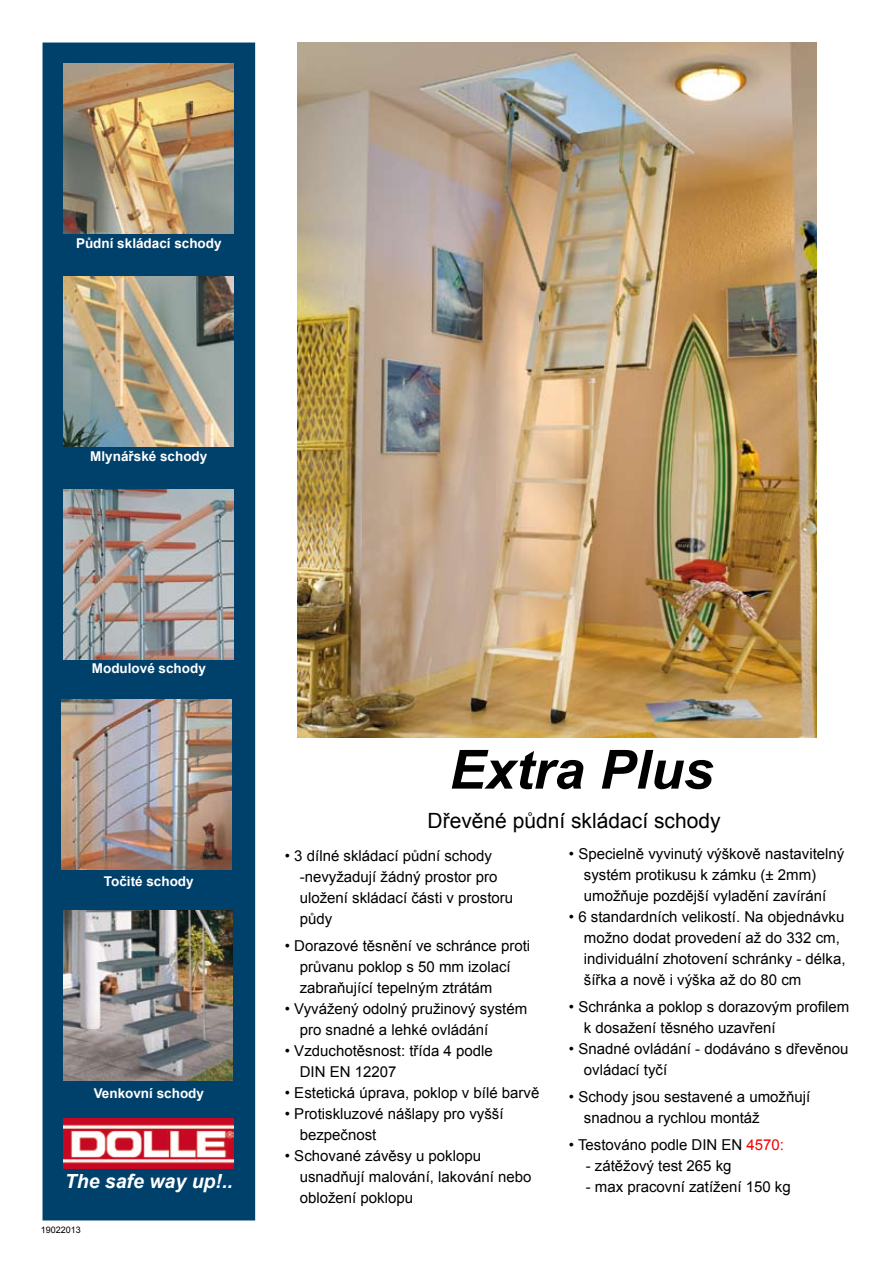
<style>
.page{position:relative;width:893px;height:1263px;background:#fff}
.page>*{position:absolute;margin:0;border:0;box-sizing:border-box;transform-origin:0 0}
.t1{font:italic 700 54px "Arial";color:#000}
.t2{font:21px "Arial";color:#000}
.t3{font:italic 700 19.5px "Arial";color:#fff}
.t4{font:15px/21px "Arial";color:#000}
.t5{font:700 13.5px "Arial";color:#fff}
.t6{font:9px "Arial";color:#000}
.s1{color:#f50000}
</style>
<div class="page">
<div style="left:43px;top:43px;width:211px;height:1177px;background:#00416c"></div>
<div style="left:43px;top:43px;width:212px;height:1177px;border:2px solid #00416c"></div>
<img style="left:64px;top:1118px;width:170px;height:51px">
<img style="left:64px;top:64px;width:170px;height:170px">
<img style="left:64px;top:276px;width:170px;height:170px">
<img style="left:62px;top:699px;width:170px;height:171px">
<img style="left:64px;top:489px;width:170px;height:170px">
<img style="left:298px;top:43px;width:518px;height:695px">
<img style="left:64px;top:910px;width:169px;height:170px">
<p class="t5" style="left:76px;top:234px;width:147px">Půdní skládací schody</p>
<p class="t5" style="left:90px;top:447px;width:119px">Mlynářské schody</p>
<p class="t5" style="left:92px;top:659px;width:116px">Modulové schody</p>
<p class="t5" style="left:104px;top:872px;width:91px">Točité schody</p>
<p class="t5" style="left:94px;top:1085px;width:112px">Venkovní schody</p>
<h3 class="t3" style="left:65px;top:1168px;width:169px">The safe way up!..</h3>
<p class="t6" style="left:41px;top:1224px;width:42px">19022013</p>
<h1 class="t1" style="left:449px;top:735px;width:266px">Еxtra Plus</h1>
<h2 class="t2" style="left:428px;top:806px;width:294px">Dřevěné půdní skládací schody</h2>
<p class="t4" style="left:300px;top:846px;width:215px;text-indent:-15px">• 3 dílné skládací půdní schody -nevyžadují žádný prostor pro uložení skládací části v prostoru půdy</p>
<p class="t4" style="left:300px;top:936px;width:232px;text-indent:-15px">• Dorazové těsnění ve schránce proti průvanu poklop s 50 mm izolací zabraňující tepelným ztrátám</p>
<p class="t4" style="left:300px;top:999px;width:229px;text-indent:-15px">• Vyvážený odolný pružinový systém pro snadné a lehké ovládání</p>
<p class="t4" style="left:300px;top:1041px;width:195px;text-indent:-15px">• Vzduchotěsnost: třída 4 podle<br>DIN EN 12207</p>
<p class="t4" style="left:285px;top:1083px;width:256px">• Estetická úprava, poklop v bílé barvě</p>
<p class="t4" style="left:300px;top:1104px;width:205px;text-indent:-15px">• Protiskluzové nášlapy pro vyšší bezpečnost</p>
<p class="t4" style="left:300px;top:1146px;width:233px;text-indent:-15px">• Schované závěsy u poklopu usnadňují malování, lakování nebo obložení poklopu</p>
<p class="t4" style="left:584px;top:844px;width:262px;text-indent:-15px">• Specielně vyvinutý výškově nastavitelný systém protikusu k zámku (± 2mm) umožňuje pozdější vyladění zavírání</p>
<p class="t4" style="left:584px;top:907px;width:263px;text-indent:-15px">• 6 standardních velikostí. Na objednávku možno dodat provedení až do 332 cm, individuální zhotovení schránky - délka, šířka a nově i výška až do 80 cm</p>
<p class="t4" style="left:584px;top:997px;width:267px;text-indent:-15px">• Schránka a poklop s dorazovým profilem k dosažení těsného uzavření</p>
<p class="t4" style="left:584px;top:1039px;width:266px;text-indent:-15px">• Snadné ovládání - dodáváno s dřevěnou ovládací tyčí</p>
<p class="t4" style="left:584px;top:1087px;width:228px;text-indent:-15px">• Schody jsou sestavené a umožňují snadnou a rychlou montáž</p>
<p class="t4" style="left:569px;top:1135px;width:217px">• Testováno podle DIN EN <span class="s1">4570:</span></p>
<p class="t4" style="left:586px;top:1156px;width:207px">- zátěžový test 265 kg<br>‑ max pracovní zatížení 150 kg</p>
</div>
